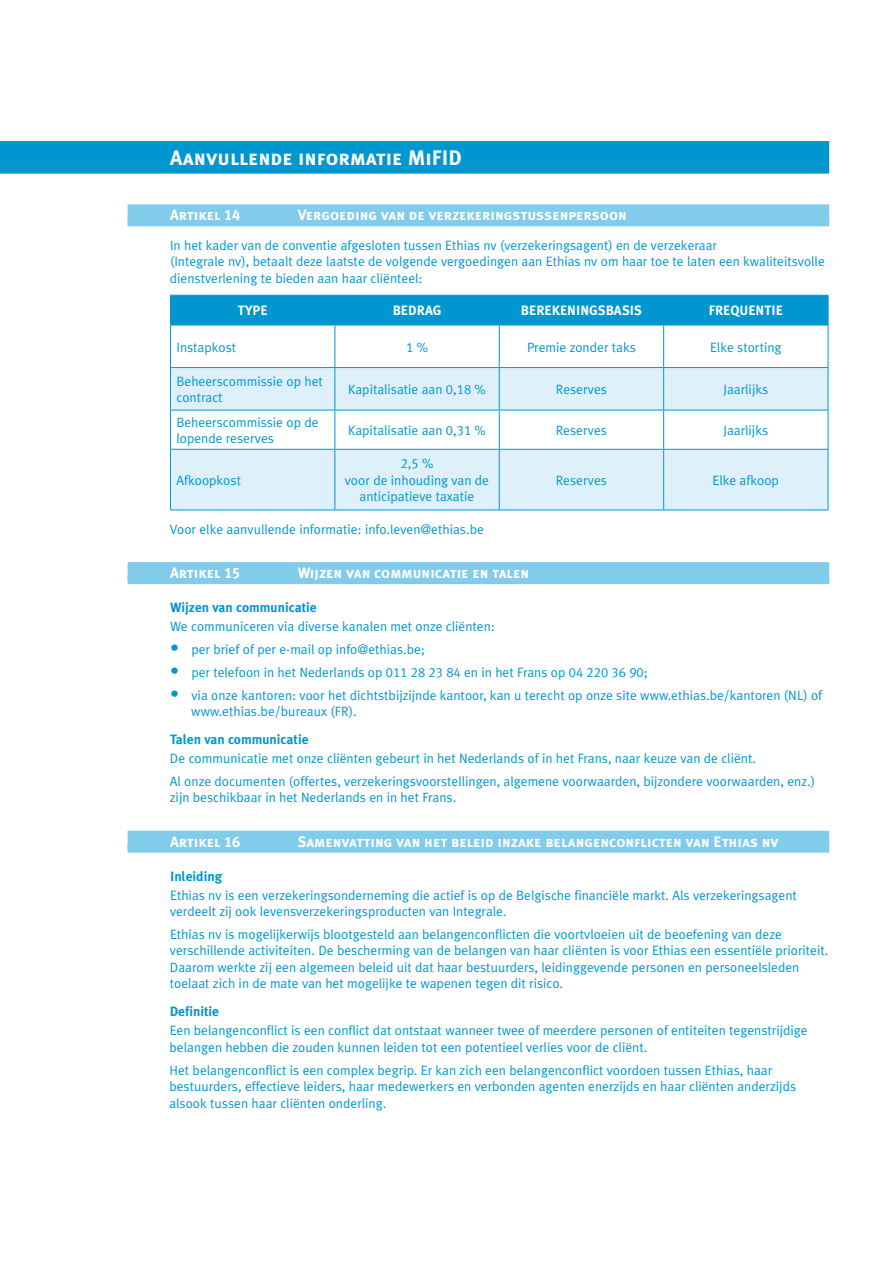
<style>
.page{position:relative;width:893px;height:1263px;background:#fff}
.page>*{position:absolute;margin:0;border:0;box-sizing:border-box;transform-origin:0 0}
.t1{font:21px "Meta Ethias Bold Caps";color:#fff}
.t2{font:15px "Meta Ethias Bold Caps";color:#fff}
.t3{font:13.5px/16.5px "Meta Ethias Normal";color:#0097d1}
.t4{font:700 13.5px "Meta Ethias";color:#0097d1}
.t5{font:700 13.5px "Meta Ethias";color:#fff}
.s1{font-size:18px}
</style>
<div class="page">
<div style="left:0;top:141px;width:829px;height:22px;background:#0097d1"></div>
<div style="left:0;top:163px;width:829px;height:11px;background:#0097d1"></div>
<div style="left:128px;top:204px;width:701px;height:18px;background:#81cbeb"></div>
<div style="left:128px;top:218px;width:701px;height:8px;background:#81cbeb"></div>
<div style="left:128px;top:562px;width:701px;height:18px;background:#81cbeb"></div>
<div style="left:128px;top:576px;width:701px;height:8px;background:#81cbeb"></div>
<div style="left:128px;top:831px;width:701px;height:18px;background:#81cbeb"></div>
<div style="left:128px;top:844px;width:701px;height:9px;background:#81cbeb"></div>
<svg style="left:171px;top:368px;width:657px;height:142px;fill:#def0fa"></svg>
<div style="left:170px;top:295px;width:659px;height:30px;background:#0097d1"></div>
<hr style="left:170px;top:325px;width:165px;height:1px;background:#0097d1">
<hr style="left:170px;top:325px;width:1px;height:42px;background:#0097d1">
<hr style="left:335px;top:325px;width:164px;height:1px;background:#0097d1">
<hr style="left:334px;top:325px;width:1px;height:42px;background:#0097d1">
<hr style="left:499px;top:325px;width:165px;height:1px;background:#0097d1">
<hr style="left:499px;top:325px;width:1px;height:42px;background:#0097d1">
<hr style="left:664px;top:325px;width:164px;height:1px;background:#0097d1">
<hr style="left:663px;top:325px;width:1px;height:42px;background:#0097d1">
<hr style="left:828px;top:325px;width:1px;height:42px;background:#0097d1">
<hr style="left:170px;top:367px;width:165px;height:1px;background:#0097d1">
<hr style="left:170px;top:368px;width:1px;height:42px;background:#0097d1">
<hr style="left:335px;top:367px;width:164px;height:1px;background:#0097d1">
<hr style="left:334px;top:368px;width:1px;height:42px;background:#0097d1">
<hr style="left:499px;top:367px;width:165px;height:1px;background:#0097d1">
<hr style="left:499px;top:368px;width:1px;height:42px;background:#0097d1">
<hr style="left:664px;top:367px;width:164px;height:1px;background:#0097d1">
<hr style="left:663px;top:368px;width:1px;height:42px;background:#0097d1">
<hr style="left:828px;top:368px;width:1px;height:42px;background:#0097d1">
<hr style="left:170px;top:410px;width:165px;height:1px;background:#0097d1">
<hr style="left:170px;top:410px;width:1px;height:39px;background:#0097d1">
<hr style="left:335px;top:410px;width:164px;height:1px;background:#0097d1">
<hr style="left:334px;top:410px;width:1px;height:39px;background:#0097d1">
<hr style="left:499px;top:410px;width:165px;height:1px;background:#0097d1">
<hr style="left:499px;top:410px;width:1px;height:39px;background:#0097d1">
<hr style="left:664px;top:410px;width:164px;height:1px;background:#0097d1">
<hr style="left:663px;top:410px;width:1px;height:39px;background:#0097d1">
<hr style="left:828px;top:410px;width:1px;height:39px;background:#0097d1">
<hr style="left:170px;top:449px;width:165px;height:1px;background:#0097d1">
<hr style="left:170px;top:450px;width:1px;height:60px;background:#0097d1">
<hr style="left:335px;top:449px;width:164px;height:1px;background:#0097d1">
<hr style="left:334px;top:450px;width:1px;height:60px;background:#0097d1">
<hr style="left:499px;top:449px;width:165px;height:1px;background:#0097d1">
<hr style="left:499px;top:450px;width:1px;height:60px;background:#0097d1">
<hr style="left:664px;top:449px;width:164px;height:1px;background:#0097d1">
<hr style="left:663px;top:450px;width:1px;height:60px;background:#0097d1">
<hr style="left:828px;top:450px;width:1px;height:60px;background:#0097d1">
<hr style="left:170px;top:510px;width:165px;height:1px;background:#0097d1">
<hr style="left:335px;top:510px;width:164px;height:1px;background:#0097d1">
<hr style="left:499px;top:510px;width:165px;height:1px;background:#0097d1">
<hr style="left:664px;top:510px;width:164px;height:1px;background:#0097d1">
<h1 class="t1" style="left:170px;top:146px;width:293px">Aanvullende informatie MiFID</h1>
<p class="t2" style="left:170px;top:206px;width:72px">Artikel 14</p>
<p class="t2" style="left:298px;top:206px;width:331px">Vergoeding van de verzekeringstussenpersoon</p>
<p class="t3" style="left:170px;top:236px;width:656px">In het kader van de conventie afgesloten tussen Ethias nv (verzekeringsagent) en de verzekeraar<br>(Integrale nv), betaalt deze laatste de volgende vergoedingen aan Ethias nv om haar toe te laten een kwaliteitsvolle dienstverlening te bieden aan haar cliënteel:</p>
<p class="t5" style="left:238px;top:303px;width:31px">TYPE</p>
<p class="t5" style="left:393px;top:303px;width:50px">BEDRAG</p>
<p class="t5" style="left:521px;top:303px;width:123px">BEREKENINGSBASIS</p>
<p class="t5" style="left:709px;top:303px;width:76px">FREQUENTIE</p>
<p class="t3" style="left:176px;top:339px;width:61px">Instapkost</p>
<p class="t3" style="left:406px;top:339px;width:23px">1%</p>
<p class="t3" style="left:527px;top:339px;width:110px">Premie zonder taks</p>
<p class="t3" style="left:710px;top:339px;width:73px">Elke storting</p>
<p class="t3" style="left:176px;top:373px;width:148px">Beheerscommissie op het contract</p>
<p class="t3" style="left:348px;top:381px;width:139px">Kapitalisatie aan 0,18 %</p>
<p class="t3" style="left:556px;top:381px;width:53px">Reserves</p>
<p class="t3" style="left:723px;top:381px;width:46px">Jaarlijks</p>
<p class="t3" style="left:176px;top:414px;width:144px">Beheerscommissie op de lopende reserves</p>
<p class="t3" style="left:348px;top:422px;width:139px">Kapitalisatie aan 0,31 %</p>
<p class="t3" style="left:556px;top:422px;width:53px">Reserves</p>
<p class="t3" style="left:723px;top:422px;width:46px">Jaarlijks</p>
<p class="t3" style="left:176px;top:472px;width:66px">Afkoopkost</p>
<p class="t3" style="left:345px;top:455px;width:146px;text-align:center">2,5 %<br>voor de inhouding van de anticipatieve taxatie</p>
<p class="t3" style="left:556px;top:472px;width:53px">Reserves</p>
<p class="t3" style="left:712px;top:472px;width:68px">Elke afkoop</p>
<p class="t3" style="left:170px;top:520px;width:315px">Voor elke aanvullende informatie: info.leven@ethias.be</p>
<p class="t2" style="left:170px;top:564px;width:72px">Artikel 15</p>
<p class="t2" style="left:298px;top:564px;width:233px">Wijzen van communicatie en talen</p>
<p class="t4" style="left:170px;top:600px;width:148px">Wijzen van communicatie</p>
<p class="t3" style="left:170px;top:618px;width:326px">We communiceren via diverse kanalen met onze cliënten:</p>
<p class="t3" style="left:170px;top:641px;width:256px"><span class="s1">•</span> per brief of per e-mail op info@ethias.be;</p>
<p class="t3" style="left:170px;top:664px;width:479px"><span class="s1">•</span> per telefoon in het Nederlands op 011 28 23 84 en in het Frans op 04 220 36 90;</p>
<p class="t3" style="left:191px;top:686px;width:632px;text-indent:-21px"><span class="s1">•</span> via onze kantoren: voor het dichtstbijzijnde kantoor, kan u terecht op onze site www.ethias.be/kantoren (NL) of www.ethias.be/bureaux (FR).</p>
<p class="t4" style="left:170px;top:732px;width:140px">Talen van communicatie</p>
<p class="t3" style="left:170px;top:746px;width:647px;line-height:23px">De communicatie met onze cliënten gebeurt in het Nederlands of in het Frans, naar keuze van de cliënt.<br>Al onze documenten (offertes, verzekeringsvoorstellingen, algemene voorwaarden, bijzondere voorwaarden, enz.)</p>
<p class="t3" style="left:170px;top:789px;width:288px">zijn beschikbaar in het Nederlands en in het Frans.</p>
<p class="t2" style="left:170px;top:833px;width:72px">Artikel 16</p>
<p class="t2" style="left:298px;top:833px;width:483px">Samenvatting van het beleid inzake belangenconflicten van Ethias nv</p>
<p class="t4" style="left:170px;top:868px;width:54px">Inleiding</p>
<p class="t3" style="left:170px;top:886px;width:628px">Ethias nv is een verzekeringsonderneming die actief is op de Belgische financiële markt. Als verzekeringsagent verdeelt zij ook levensverzekeringsproducten van Integrale.</p>
<p class="t3" style="left:170px;top:926px;width:660px">Ethias nv is mogelijkerwijs blootgesteld aan belangenconflicten die voortvloeien uit de beoefening van deze verschillende activiteiten. De bescherming van de belangen van haar cliënten is voor Ethias een essentiële prioriteit.<br>Daarom werkte zij een algemeen beleid uit dat haar bestuurders, leidinggevende personen en personeelsleden toelaat zich in de mate van het mogelijke te wapenen tegen dit risico.</p>
<p class="t4" style="left:170px;top:1004px;width:51px">Definitie</p>
<p class="t3" style="left:170px;top:1022px;width:640px">Een belangenconflict is een conflict dat ontstaat wanneer twee of meerdere personen of entiteiten tegenstrijdige belangen hebben die zouden kunnen leiden tot een potentieel verlies voor de cliënt.</p>
<p class="t3" style="left:169px;top:1061px;width:628px">Het belangenconflict is een complex begrip. Er kan zich een belangenconflict voordoen tussen Ethias, haar bestuurders, effectieve leiders, haar medewerkers en verbonden agenten enerzijds en haar cliënten anderzijds alsook tussen haar cliënten onderling.</p>
</div>
